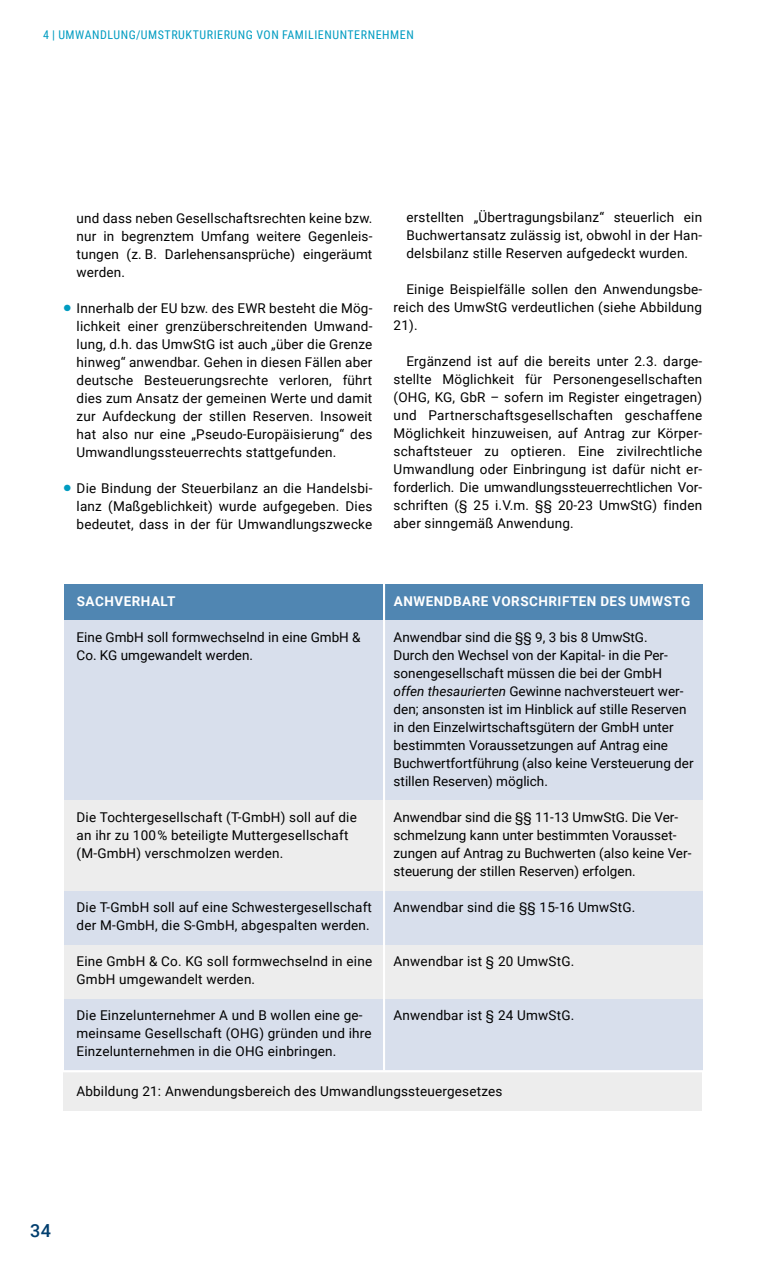
<style>
.page{position:relative;width:766px;height:1263px;background:#fff}
.page>*{position:absolute;margin:0;border:0;box-sizing:border-box;transform-origin:0 0}
.t1{font:500 18px "Roboto";color:#003e6e}
.t2{font:13.5px/18px "Roboto";letter-spacing:.015em;color:#000}
.t3{font:700 13.5px "Roboto";letter-spacing:.035em;color:#fff}
.t4{font:12px "Roboto Condensed";letter-spacing:.045em;color:#009cc1}
.s1{color:#009cc1}
.s2{font-style:italic}
</style>
<div class="page">
<div style="left:64px;top:584px;width:638px;height:36px;background:#5086b2"></div>
<div style="left:64px;top:620px;width:638px;height:180px;background:#d8dfec"></div>
<div style="left:64px;top:891px;width:638px;height:54px;background:#d8dfec"></div>
<div style="left:64px;top:998px;width:638px;height:72px;background:#d8dfec"></div>
<div style="left:64px;top:800px;width:638px;height:91px;background:#ededed"></div>
<div style="left:64px;top:945px;width:638px;height:53px;background:#ededed"></div>
<hr style="left:383px;top:582px;width:2px;height:488px;background:#fff">
<div style="left:64px;top:1071px;width:637px;height:40px;background:#ededed"></div>
<hr style="left:57px;top:1070px;width:651px;height:2px;background:#fff">
<p class="t4" style="left:43px;top:26px;width:372px">4 | UMWANDLUNG/UMSTRUKTURIERUNG VON FAMILIENUNTERNEHMEN</p>
<p class="t2" style="left:77px;top:208px;width:297px;text-align:justify">und dass neben Gesellschaftsrechten keine bzw. nur in begrenztem Umfang weitere Gegenleis&shy;tungen (z. B. Darlehensansprüche) eingeräumt werden.</p>
<p class="t2" style="left:77px;top:298px;width:297px;text-align:justify;text-indent:-13px"><span class="s1">●</span> Innerhalb der EU bzw. des EWR besteht die Mög&shy;lichkeit einer grenzüberschreitenden Umwand&shy;lung, d.h. das UmwStG ist auch „über die Grenze hinweg“ anwendbar. Gehen in diesen Fällen aber deutsche Besteuerungsrechte verloren, führt dies zum Ansatz der gemeinen Werte und damit zur Aufdeckung der stillen Reserven. Insoweit hat also nur eine „Pseudo-Europäisierung“ des Umwandlungssteuerrechts stattgefunden.</p>
<p class="t2" style="left:77px;top:478px;width:297px;text-align:justify;text-indent:-13px"><span class="s1">●</span> Die Bindung der Steuerbilanz an die Handelsbi&shy;lanz (Maßgeblichkeit) wurde aufgegeben. Dies bedeutet, dass in der für Umwandlungszwecke</p>
<p class="t2" style="left:406px;top:208px;width:297px;text-align:justify">erstellten „Übertragungsbilanz“ steuerlich ein Buchwertansatz zulässig ist, obwohl in der Han&shy;delsbilanz stille Reserven aufgedeckt wurden.</p>
<p class="t2" style="left:393px;top:280px;width:310px;text-align:justify;text-indent:13px">Einige Beispielfälle sollen den Anwendungsbe&shy;reich des UmwStG verdeutlichen (siehe Abbildung 21).</p>
<p class="t2" style="left:393px;top:352px;width:310px;text-align:justify;text-indent:13px">Ergänzend ist auf die bereits unter 2.3. darge&shy;stellte Möglichkeit für Personengesellschaften (OHG, KG, GbR – sofern im Register eingetragen) und Partnerschaftsgesellschaften geschaffene Möglichkeit hinzuweisen, auf Antrag zur Körper&shy;schaftsteuer zu optieren. Eine zivilrechtliche Umwandlung oder Einbringung ist dafür nicht er&shy;forderlich. Die umwandlungssteuerrechtlichen Vor&shy;schriften (§ 25 i.V.m. §§ 20-23 UmwStG) finden aber sinngemäß Anwendung.</p>
<p class="t3" style="left:77px;top:592px;width:100px">SACHVERHALT</p>
<p class="t2" style="left:77px;top:627px;width:285px">Eine GmbH soll formwechselnd in eine GmbH &amp;<br>Co. KG umgewandelt werden.</p>
<p class="t2" style="left:77px;top:807px;width:282px">Die Tochtergesellschaft (T-GmbH) soll auf die an ihr zu 100% beteiligte Muttergesellschaft (M-GmbH) verschmolzen werden.</p>
<p class="t2" style="left:77px;top:897px;width:297px">Die T-GmbH soll auf eine Schwestergesellschaft der M-GmbH, die S-GmbH, abgespalten werden.</p>
<p class="t2" style="left:77px;top:951px;width:297px">Eine GmbH &amp; Co. KG soll formwechselnd in eine<br>GmbH umgewandelt werden.</p>
<p class="t2" style="left:77px;top:1005px;width:296px">Die Einzelunternehmer A und B wollen eine ge&shy;meinsame Gesellschaft (OHG) gründen und ihre<br>Einzelunternehmen in die OHG einbringen.</p>
<p class="t3" style="left:394px;top:592px;width:298px">ANWENDBARE VORSCHRIFTEN DES UMWSTG</p>
<p class="t2" style="left:393px;top:627px;width:301px">Anwendbar sind die §§ 9, 3 bis 8 UmwStG.<br>Durch den Wechsel von der Kapital- in die Per&shy;sonengesellschaft müssen die bei der GmbH <span class="s2">offen thesaurierten</span> Gewinne nachversteuert wer&shy;den; ansonsten ist im Hinblick auf stille Reserven in den Einzelwirtschaftsgütern der GmbH unter bestimmten Voraussetzungen auf Antrag eine Buchwertfortführung (also keine Versteuerung der stillen Reserven) möglich.</p>
<p class="t2" style="left:393px;top:807px;width:299px">Anwendbar sind die §§ 11-13 UmwStG. Die Ver&shy;schmelzung kann unter bestimmten Vorausset&shy;zungen auf Antrag zu Buchwerten (also keine Ver&shy;steuerung der stillen Reserven) erfolgen.</p>
<p class="t2" style="left:393px;top:897px;width:243px">Anwendbar sind die §§ 15-16 UmwStG.</p>
<p class="t2" style="left:393px;top:951px;width:182px">Anwendbar ist § 20 UmwStG.</p>
<p class="t2" style="left:393px;top:1005px;width:182px">Anwendbar ist § 24 UmwStG.</p>
<p class="t2" style="left:76px;top:1081px;width:427px">Abbildung 21: Anwendungsbereich des Umwandlungssteuergesetzes</p>
<h1 class="t1" style="left:30px;top:1218px;width:23px">34</h1>
</div>
